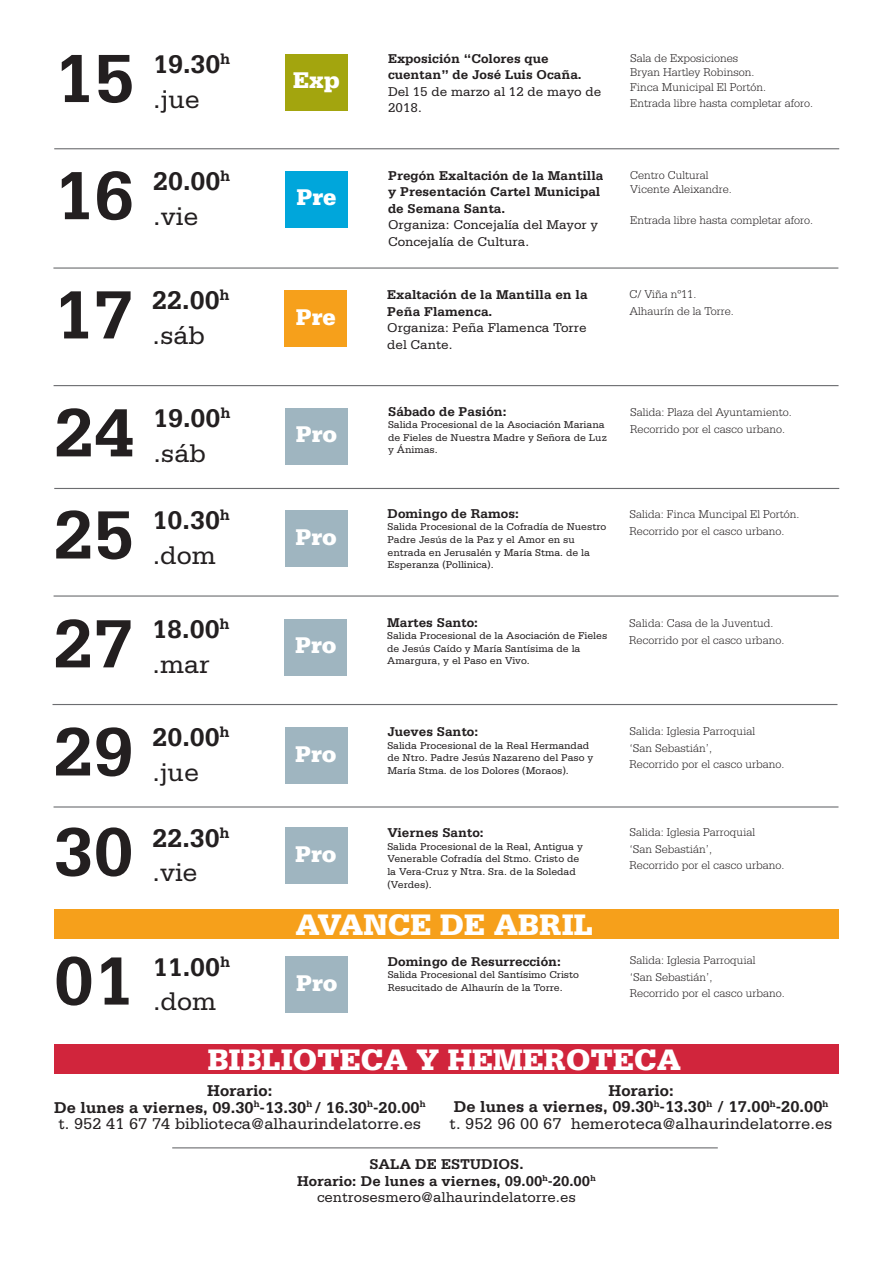
<style>
.page{position:relative;width:893px;height:1263px;background:#fff}
.page>*{position:absolute;margin:0;border:0;box-sizing:border-box;transform-origin:0 0}
.t1{font:700 72px/119.2px "Serifa Std";color:#231f20}
.t2{font:900 31.35px "Serifa Std";color:#fff}
.t3{font:700 27px "Serifa Std";color:#231f20}
.t4{font:27px "Serifa Std";color:#231f20}
.t5{font:900 24px "Serifa Std";color:#fff}
.t6{font:700 16.5px/16.5px "Serifa Std";color:#231f20;text-align:center}
.t7{font:700 15px/16.5px "Serifa Std";color:#231f20;text-align:center}
.t8{font:700 13.5px/16.5px "Serifa Std";color:#231f20}
.t9{font:13.5px/16.5px "Serifa Std";color:#231f20}
.t10{font:300 12px/16.5px "Serifa Std";color:#231f20}
.t11{font:10.5px/12.6px "Serifa Std";color:#231f20}
.s1{font-weight:400}
</style>
<div class="page">
<div style="left:54px;top:1044px;width:785px;height:30px;background:#d1253c"></div>
<div style="left:54px;top:909px;width:785px;height:30px;background:#f6a01b"></div>
<hr style="left:172px;top:1147px;width:546px;height:1px;background:#6c6d70">
<hr style="left:54px;top:148px;width:785px;height:1px;background:#6c6d70">
<hr style="left:53px;top:267px;width:785px;height:2px;background:#6c6d70">
<hr style="left:54px;top:385px;width:784px;height:1px;background:#6c6d70">
<div style="left:286px;top:171px;width:62px;height:57px;background:#00a6db"></div>
<div style="left:285px;top:290px;width:62px;height:57px;background:#f6a01b"></div>
<div style="left:286px;top:54px;width:62px;height:57px;background:#a3a50e"></div>
<div style="left:285px;top:956px;width:63px;height:57px;background:#9fb5c0"></div>
<hr style="left:54px;top:806px;width:784px;height:1px;background:#6c6d70">
<div style="left:285px;top:827px;width:62px;height:57px;background:#9fb5c0"></div>
<div style="left:285px;top:727px;width:62px;height:57px;background:#9fb5c0"></div>
<hr style="left:54px;top:595px;width:784px;height:2px;background:#6c6d70">
<hr style="left:53px;top:704px;width:784px;height:1px;background:#6c6d70">
<div style="left:285px;top:510px;width:62px;height:57px;background:#9fb5c0"></div>
<div style="left:285px;top:619px;width:62px;height:57px;background:#9fb5c0"></div>
<hr style="left:54px;top:488px;width:785px;height:1px;background:#6c6d70">
<div style="left:286px;top:408px;width:62px;height:57px;background:#9fb5c0"></div>
<h1 class="t1" style="left:54px;top:18px;width:82px">15</h1>
<h3 class="t3" style="left:153px;top:48px;width:79px">19.30<sup>h</sup></h3>
<h3 class="t4" style="left:153px;top:84px;width:48px">.jue</h3>
<h3 class="t5" style="left:293px;top:66px;width:48px">Exp</h3>
<p class="t8" style="left:388px;top:50px;width:195px">Exposición “Colores que cuentan” de José Luis Ocaña.</p>
<p class="t9" style="left:388px;top:83px;width:215px">Del 15 de marzo al 12 de mayo de<br>2018.</p>
<p class="t10" style="left:630px;top:51px;width:138px;line-height:14.4px">Sala de Exposiciones<br>Bryan Hartley Robinson.<br>Finca Municipal El Portón.</p>
<p class="t10" style="left:630px;top:95px;width:184px">Entrada libre hasta completar aforo.</p>
<h1 class="t1" style="left:53px;top:136px;width:82px">16<br>17</h1>
<h3 class="t3" style="left:153px;top:165px;width:79px">20.00<sup>h</sup></h3>
<h3 class="t4" style="left:153px;top:201px;width:47px">.vie</h3>
<h3 class="t3" style="left:152px;top:285px;width:79px">22.00<sup>h</sup></h3>
<h3 class="t4" style="left:153px;top:320px;width:54px">.sáb</h3>
<h3 class="t5" style="left:297px;top:183px;width:42px">Pre</h3>
<h3 class="t5" style="left:296px;top:302px;width:42px">Pre</h3>
<p class="t8" style="left:388px;top:167px;width:217px">Pregón Exaltación de la Mantilla y Presentación Cartel Municipal de Semana Santa.</p>
<p class="t9" style="left:388px;top:217px;width:212px">Organiza: Concejalía del Mayor y<br>Concejalía de Cultura.</p>
<p class="t8" style="left:387px;top:286px;width:202px">Exaltación de la Mantilla en la<br>Peña Flamenca.</p>
<p class="t9" style="left:387px;top:320px;width:201px">Organiza: Peña Flamenca Torre del Cante.</p>
<p class="t10" style="left:630px;top:168px;width:103px;line-height:14.4px">Centro Cultural<br>Vicente Aleixandre.</p>
<p class="t10" style="left:630px;top:212px;width:184px">Entrada libre hasta completar aforo.</p>
<p class="t10" style="left:629px;top:286px;width:106px">C/ Viña nº11.<br>Alhaurín de la Torre.</p>
<h1 class="t1" style="left:54px;top:373px;width:82px">24</h1>
<h1 class="t1" style="left:53px;top:480px;width:82px;line-height:108.9px">25<br>27</h1>
<h3 class="t3" style="left:153px;top:403px;width:79px">19.00<sup>h</sup></h3>
<p class="t8" style="left:388px;top:403px;width:120px">Sábado de Pasión:</p>
<p class="t11" style="left:388px;top:419px;width:220px">Salida Procesional de la Asociación Mariana de Fieles de Nuestra Madre y Señora de Luz y Ánimas.</p>
<h3 class="t5" style="left:296px;top:420px;width:43px">Pro</h3>
<h3 class="t4" style="left:153px;top:438px;width:54px">.sáb</h3>
<h3 class="t3" style="left:153px;top:505px;width:79px">10.30<sup>h</sup></h3>
<h3 class="t4" style="left:153px;top:540px;width:65px">.dom</h3>
<h3 class="t3" style="left:152px;top:614px;width:79px">18.00<sup>h</sup></h3>
<h3 class="t4" style="left:153px;top:649px;width:59px">.mar</h3>
<h3 class="t5" style="left:295px;top:522px;width:43px">Pro</h3>
<h3 class="t5" style="left:295px;top:631px;width:43px">Pro</h3>
<p class="t8" style="left:387px;top:505px;width:133px">Domingo de Ramos:</p>
<p class="t11" style="left:387px;top:521px;width:220px">Salida Procesional de la Cofradía de Nuestro Padre Jesús de la Paz y el Amor en su entrada en Jerusalén y María Stma. de la Esperanza (Pollinica).</p>
<p class="t8" style="left:387px;top:614px;width:92px">Martes Santo:</p>
<p class="t11" style="left:387px;top:630px;width:222px">Salida Procesional de la Asociación de Fieles de Jesús Caído y María Santísima de la<br>Amargura, y el Paso en Vivo.</p>
<p class="t10" style="left:630px;top:404px;width:163px">Salida: Plaza del Ayuntamiento.<br>Recorrido por el casco urbano.</p>
<p class="t10" style="left:630px;top:506px;width:172px">Salida: Finca Muncipal El Portón.<br>Recorrido por el casco urbano.</p>
<p class="t10" style="left:629px;top:615px;width:157px">Salida: Casa de la Juventud.<br>Recorrido por el casco urbano.</p>
<h1 class="t1" style="left:54px;top:692px;width:82px">29</h1>
<h1 class="t1" style="left:54px;top:792px;width:82px">30</h1>
<h1 class="t1" style="left:54px;top:921px;width:82px">01</h1>
<h3 class="t3" style="left:152px;top:722px;width:79px">20.00<sup>h</sup></h3>
<p class="t8" style="left:387px;top:723px;width:92px">Jueves Santo:</p>
<p class="t11" style="left:387px;top:739px;width:207px">Salida Procesional de la Real Hermandad de Ntro. Padre Jesús Nazareno del Paso y<br>María Stma. de los Dolores (Moraos).</p>
<h3 class="t5" style="left:295px;top:739px;width:43px">Pro</h3>
<h3 class="t4" style="left:153px;top:757px;width:48px">.jue</h3>
<h3 class="t3" style="left:152px;top:822px;width:79px">22.30<sup>h</sup></h3>
<p class="t8" style="left:387px;top:824px;width:98px">Viernes Santo:</p>
<p class="t11" style="left:387px;top:840px;width:197px">Salida Procesional de la Real, Antigua y<br>Venerable Cofradía del Stmo. Cristo de la Vera-Cruz y Ntra. Sra. de la Soledad (Verdes).</p>
<h3 class="t5" style="left:295px;top:839px;width:43px">Pro</h3>
<h3 class="t4" style="left:153px;top:857px;width:47px">.vie</h3>
<h2 class="t2" style="left:295px;top:906px;width:299px">AVANCE DE ABRIL</h2>
<h3 class="t3" style="left:153px;top:951px;width:79px">11.00<sup>h</sup></h3>
<p class="t8" style="left:388px;top:953px;width:175px">Domingo de Resurrección:</p>
<p class="t11" style="left:388px;top:969px;width:193px">Salida Procesional del Santísimo Cristo<br>Resucitado de Alhaurín de la Torre.</p>
<h3 class="t5" style="left:296px;top:968px;width:43px">Pro</h3>
<h3 class="t4" style="left:153px;top:986px;width:65px">.dom</h3>
<p class="t10" style="left:629px;top:723px;width:157px">Salida: Iglesia Parroquial<br>‘San Sebastián’,<br>Recorrido por el casco urbano.</p>
<p class="t10" style="left:629px;top:824px;width:157px">Salida: Iglesia Parroquial<br>‘San Sebastián’,<br>Recorrido por el casco urbano.</p>
<p class="t10" style="left:630px;top:952px;width:157px">Salida: Iglesia Parroquial<br>‘San Sebastián’,<br>Recorrido por el casco urbano.</p>
<h2 class="t2" style="left:208px;top:1041px;width:475px">BIBLIOTECA Y HEMEROTECA</h2>
<h3 class="t6" style="left:54px;top:1082px;width:373px">Horario:<br>De lunes a viernes, 09.30<sup>h</sup>-13.30<sup>h</sup> / 16.30<sup>h</sup>-20.00<sup>h </sup><span class="s1">t. 952 41 67 74 biblioteca@alhaurindelatorre.es</span></h3>
<h3 class="t6" style="left:450px;top:1082px;width:384px">Horario:<br>De lunes a viernes, 09.30<sup>h</sup>-13.30<sup>h</sup> / 17.00<sup>h</sup>-20.00<sup>h </sup><span class="s1">t. 952 96 00 67 hemeroteca@alhaurindelatorre.es</span></h3>
<h3 class="t7" style="left:297px;top:1156px;width:300px">SALA DE ESTUDIOS.<br>Horario: De lunes a viernes, 09.00<sup>h</sup>-20.00<sup>h </sup><span class="s1">centrosesmero@alhaurindelatorre.es</span></h3>
</div>
